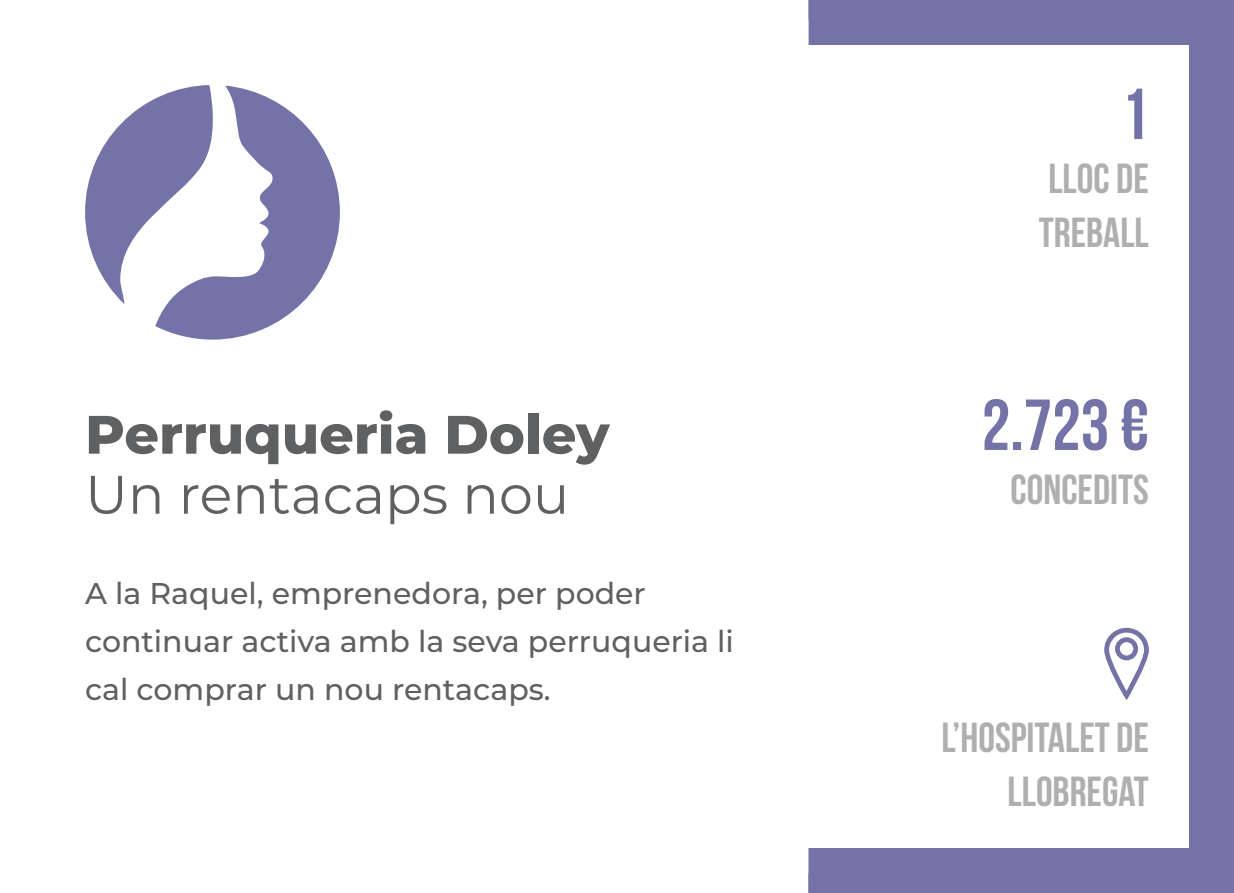
<style>
.page{position:relative;width:1234px;height:893px;background:#fff}
.page>*{position:absolute;margin:0;border:0;box-sizing:border-box;transform-origin:0 0}
.t1{font:72px "Bebas Neue";color:#7373a8}
.t2{font:800 54px "Montserrat";color:#5f6062}
.t3{font:54px "Montserrat";color:#5f6062}
.t4{font:42px/54px "Bebas Neue";color:#afafb0;text-align:right}
.t5{font:500 30px/48px "Montserrat";color:#5f6062}
</style>
<div class="page">
<svg style="left:808px;top:0;width:425px;height:893px"></svg>
<div style="left:1103px;top:628px;width:45px;height:71px;border:5px solid #7373a8;border-radius:20px"></div>
<div style="left:1114px;top:637px;width:23px;height:23px;border:5px solid #7373a8;border-radius:50%"></div>
<svg style="left:155px;top:86px;width:185px;height:254px;fill:#7373a8"></svg>
<svg style="left:85px;top:85px;width:132px;height:219px"></svg>
<h2 class="t2" style="left:85px;top:395px;width:525px">Perruqueria Doley</h2>
<h2 class="t3" style="left:85px;top:457px;width:485px">Un rentacaps nou</h2>
<p class="t5" style="left:85px;top:568px;width:650px">A la Raquel, emprenedora, per poder continuar activa amb la seva perruqueria li cal comprar un nou rentacaps.</p>
<h1 class="t1" style="left:1120px;top:75px;width:30px">1</h1>
<h3 class="t4" style="left:1038px;top:151px;width:111px;text-align:left">LLOC DE<br>TREBALL</h3>
<h1 class="t1" style="left:981px;top:386px;width:169px">2.723 €</h1>
<h3 class="t4" style="left:1010px;top:462px;width:140px">CONCEDITS</h3>
<h3 class="t4" style="left:941px;top:710px;width:209px">L’HOSPITALET DE<br>LLOBREGAT</h3>
</div>
